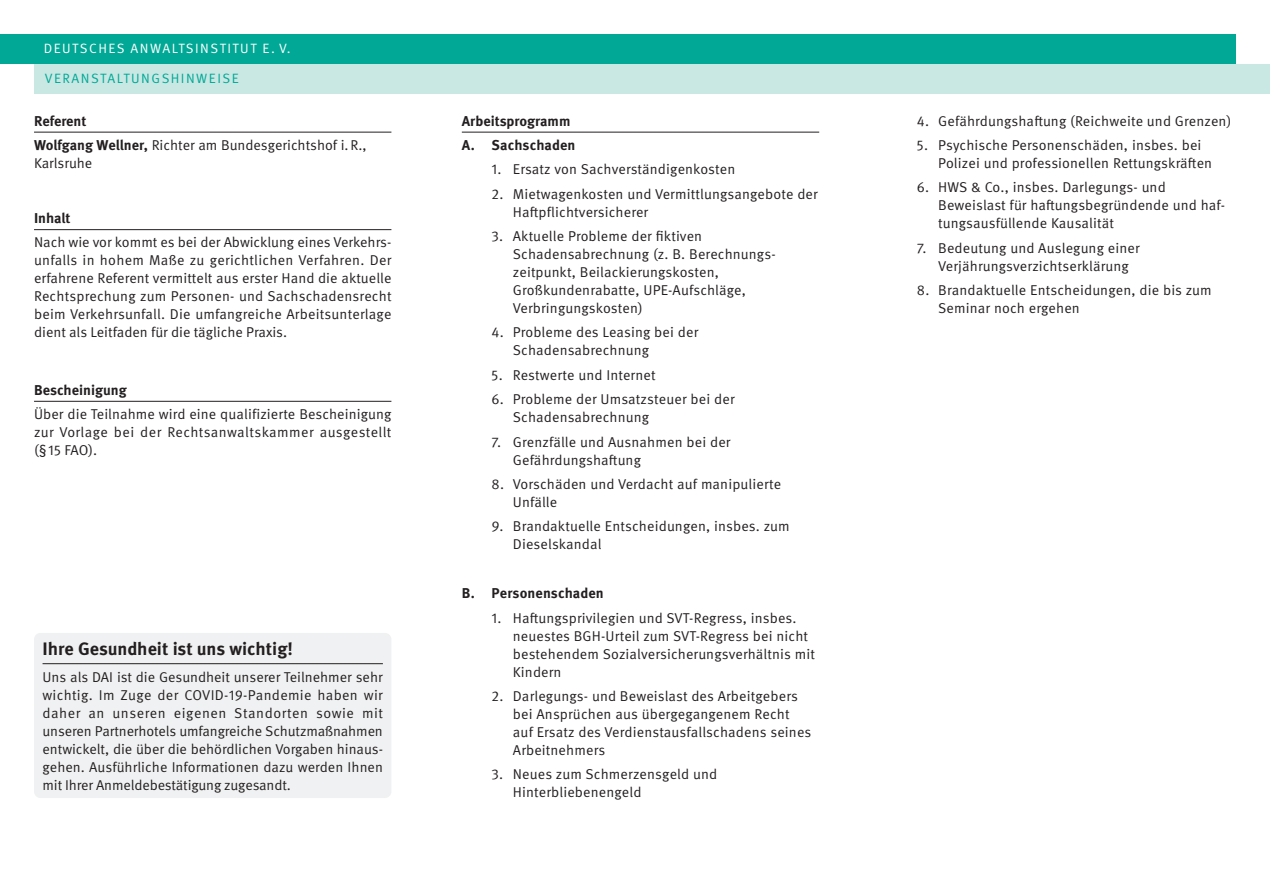
<style>
.page{position:relative;width:1270px;height:893px;background:#fff}
.page>*{position:absolute;margin:0;border:0;box-sizing:border-box;transform-origin:0 0}
.t1{font:700 18px "Meta OT";letter-spacing:-.005em;color:#231f20}
.t2{font:14.25px/18px "Meta OT Norm";letter-spacing:.01em;color:#231f20}
.t3{font:700 14.25px/24.5px "Meta OT";color:#231f20}
.t4{font:13.5px "Meta OT Norm";letter-spacing:.11em;color:#fff}
.t5{font:13.5px "Meta OT Norm";letter-spacing:.11em;color:#00a895}
.s1{font-family:"Meta OT";font-weight:700}
</style>
<div class="page">
<div style="left:34px;top:64px;width:1235px;height:30px;background:#c9e8e4"></div>
<div style="left:0;top:34px;width:1235px;height:30px;background:#00a895"></div>
<hr style="left:462px;top:132px;width:357px;height:1px;background:#231f20">
<hr style="left:34px;top:132px;width:357px;height:1px;background:#231f20">
<hr style="left:34px;top:229px;width:357px;height:1px;background:#231f20">
<hr style="left:34px;top:401px;width:357px;height:1px;background:#231f20">
<div style="left:34px;top:633px;width:357px;height:165px;background:#f0f1f2;border-radius:6px"></div>
<hr style="left:43px;top:663px;width:340px;height:1px;background:#231f20">
<p class="t4" style="left:44px;top:40px;width:248px">DEUTSCHES ANWALTSINSTITUT E. V.</p>
<p class="t5" style="left:45px;top:70px;width:195px">VERANSTALTUNGSHINWEISE</p>
<p class="t3" style="left:34px;top:109px;width:54px">Referent</p>
<p class="t2" style="left:34px;top:136px;width:334px"><span class="s1">Wolfgang Wellner,</span> Richter am Bundesgerichtshof i.R.,<br>Karlsruhe</p>
<p class="t3" style="left:34px;top:206px;width:38px">Inhalt</p>
<p class="t2" style="left:34px;top:234px;width:359px;text-align:justify">Nach wie vor kommt es bei der Abwicklung eines Verkehrs&shy;unfalls in hohem Maße zu gerichtlichen Verfahren. Der erfahrene Referent vermittelt aus erster Hand die aktuelle Rechtsprechung zum Personen- und Sachschadensrecht beim Verkehrsunfall. Die umfangreiche Arbeitsunterlage dient als Leitfaden für die tägliche Praxis.</p>
<p class="t3" style="left:34px;top:378px;width:94px">Bescheinigung</p>
<p class="t2" style="left:34px;top:405px;width:359px;text-align:justify">Über die Teilnahme wird eine qualifizierte Bescheinigung zur Vorlage bei der Rechtsanwaltskammer ausgestellt (§15 FAO).</p>
<p class="t1" style="left:43px;top:637px;width:252px">Ihre Gesundheit ist uns wichtig!</p>
<p class="t2" style="left:43px;top:668px;width:342px;text-align:justify">Uns als DAI ist die Gesundheit unserer Teilnehmer sehr wichtig. Im Zuge der COVID-19-Pandemie haben wir daher an unseren eigenen Standorten sowie mit unseren Partnerhotels umfangreiche Schutzmaßnahmen entwickelt, die über die behördlichen Vorgaben hinaus&shy;gehen. Ausführliche Informationen dazu werden Ihnen mit Ihrer Anmeldebestätigung zugesandt.</p>
<p class="t3" style="left:462px;top:109px;width:115px">Arbeitsprogramm<br>A. Sachschaden</p>
<p class="t2" style="left:491px;top:161px;width:245px">1. Ersatz von Sachverständigenkosten</p>
<p class="t2" style="left:513px;top:185px;width:306px;text-indent:-21px">2. Mietwagenkosten und Vermittlungsangebote der<br>Haftpflichtversicherer</p>
<p class="t2" style="left:513px;top:227px;width:264px;text-indent:-21px">3. Aktuelle Probleme der fiktiven Schadensabrechnung (z. B. Berechnungs&shy;zeitpunkt, Beilackierungskosten, Großkundenrabatte, UPE-Aufschläge, Verbringungskosten)</p>
<p class="t2" style="left:513px;top:324px;width:187px;text-indent:-21px">4. Probleme des Leasing bei der<br>Schadensabrechnung</p>
<p class="t2" style="left:491px;top:366px;width:165px">5. Restwerte und Internet</p>
<p class="t2" style="left:513px;top:390px;width:223px;text-indent:-21px">6. Probleme der Umsatzsteuer bei der<br>Schadensabrechnung</p>
<p class="t2" style="left:513px;top:433px;width:219px;text-indent:-21px">7. Grenzfälle und Ausnahmen bei der<br>Gefährdungshaftung</p>
<p class="t2" style="left:513px;top:475px;width:270px;text-indent:-21px">8. Vorschäden und Verdacht auf manipulierte<br>Unfälle</p>
<p class="t2" style="left:513px;top:518px;width:278px;text-indent:-21px">9. Brandaktuelle Entscheidungen, insbes. zum<br>Dieselskandal</p>
<p class="t3" style="left:462px;top:581px;width:143px">B. Personenschaden</p>
<p class="t2" style="left:513px;top:609px;width:303px;text-indent:-21px">1. Haftungsprivilegien und SVT-Regress, insbes. neuestes BGH-Urteil zum SVT-Regress bei nicht bestehendem Sozialversicherungsverhältnis mit Kindern</p>
<p class="t2" style="left:513px;top:687px;width:300px;text-indent:-21px">2. Darlegungs- und Beweislast des Arbeitgebers bei Ansprüchen aus übergegangenem Recht auf Ersatz des Verdienstausfallschadens seines Arbeitnehmers</p>
<p class="t2" style="left:513px;top:765px;width:206px;text-indent:-21px">3. Neues zum Schmerzensgeld und<br>Hinterbliebenengeld</p>
<p class="t2" style="left:916px;top:112px;width:316px">4. Gefährdungshaftung (Reichweite und Grenzen)</p>
<p class="t2" style="left:938px;top:136px;width:275px;text-indent:-21px">5. Psychische Personenschäden, insbes. bei<br>Polizei und professionellen Rettungskräften</p>
<p class="t2" style="left:938px;top:179px;width:288px;text-indent:-21px">6. HWS &amp; Co., insbes. Darlegungs- und<br>Beweislast für haftungsbegründende und haf&shy;tungsausfüllende Kausalität</p>
<p class="t2" style="left:938px;top:239px;width:203px;text-indent:-21px">7. Bedeutung und Auslegung einer<br>Verjährungsverzichtserklärung</p>
<p class="t2" style="left:938px;top:281px;width:275px;text-indent:-21px">8. Brandaktuelle Entscheidungen, die bis zum<br>Seminar noch ergehen</p>
</div>
